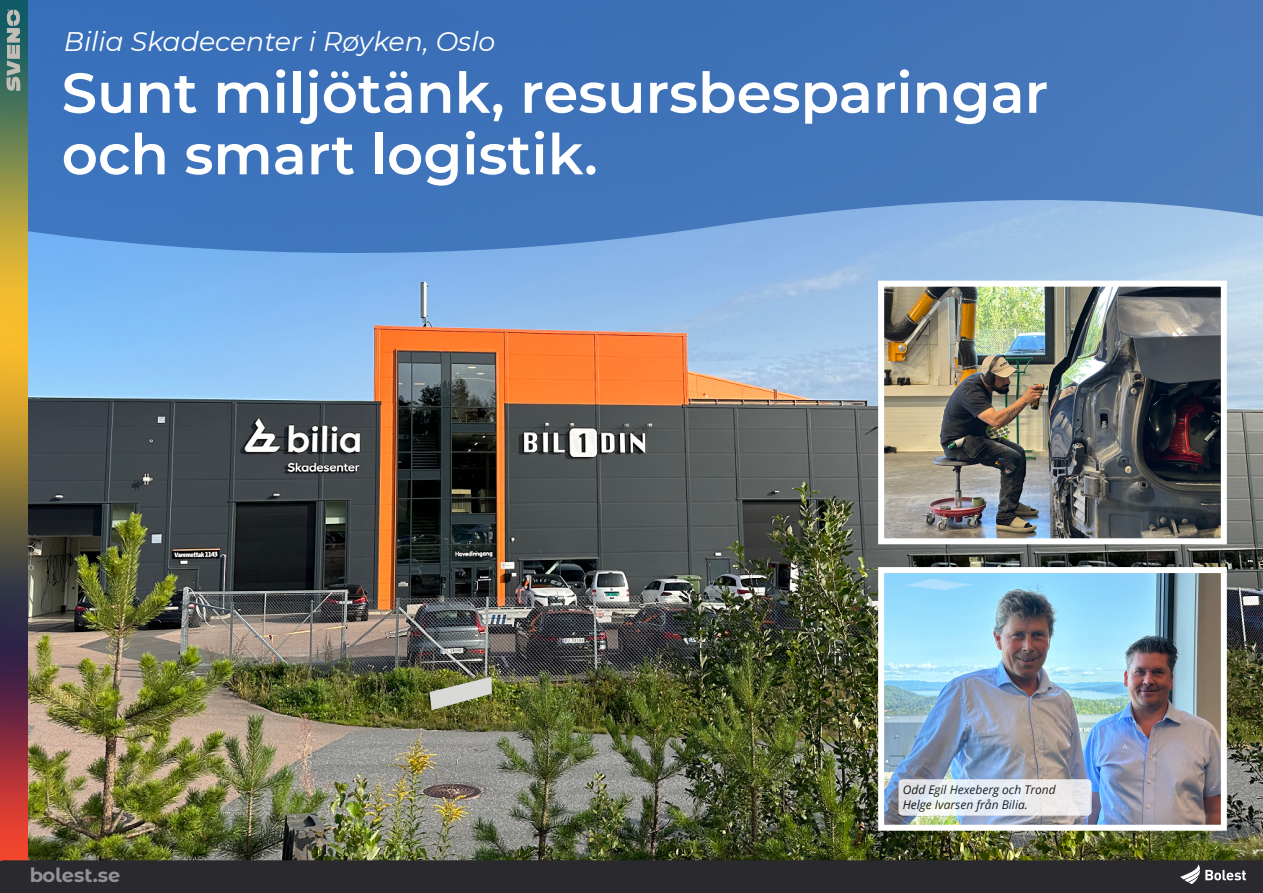
<style>
.page{position:relative;width:1263px;height:893px;background:#fff}
.page>*{position:absolute;margin:0;border:0;box-sizing:border-box;transform-origin:0 0}
.t1{font:600 56.25px/61.5px "Montserrat";color:#fff}
.t2{font:italic 26.85px "Montserrat";color:#fff}
.t3{font:700 19.5px "Montserrat Alternates";color:#fff}
.t4{font:italic 12px/14.5px "Open Sans";color:#000}
</style>
<div class="page">
<img style="left:27px;top:263px;width:1236px;height:597px">
<svg style="left:429px;top:677px;width:63px;height:33px;background:#9ca082"></svg>
<svg style="left:27px;top:0;width:1236px;height:263px;background:#4b7dc0"></svg>
<img style="left:0;top:0;width:27px;height:860px">
<div style="left:0;top:860px;width:1263px;height:33px;background:#29292e"></div>
<svg style="left:6px;top:9px;width:14px;height:82px"></svg>
<img style="left:885px;top:288px;width:335px;height:249px">
<div style="left:878px;top:281px;width:349px;height:263px;border:6px solid #fff"></div>
<img style="left:885px;top:574px;width:335px;height:250px">
<div style="left:878px;top:567px;width:349px;height:264px;border:6px solid #fff"></div>
<svg style="left:898px;top:779px;width:194px;height:37px;background:#e6e9ed"></svg>
<p class="t2" style="left:64px;top:23px;width:433px">Bilia Skadecenter i Røyken, Oslo</p>
<p class="t1" style="left:62px;top:60px;width:988px">Sunt miljötänk, resursbesparingar och smart logistik.</p>
<p class="t3" style="left:29px;top:861px;width:93px">bolest.se</p>
<p class="t4" style="left:903px;top:782px;width:154px">Odd Egil Hexeberg och Trond<br>Helge Ivarsen från Bilia.</p>
</div>
